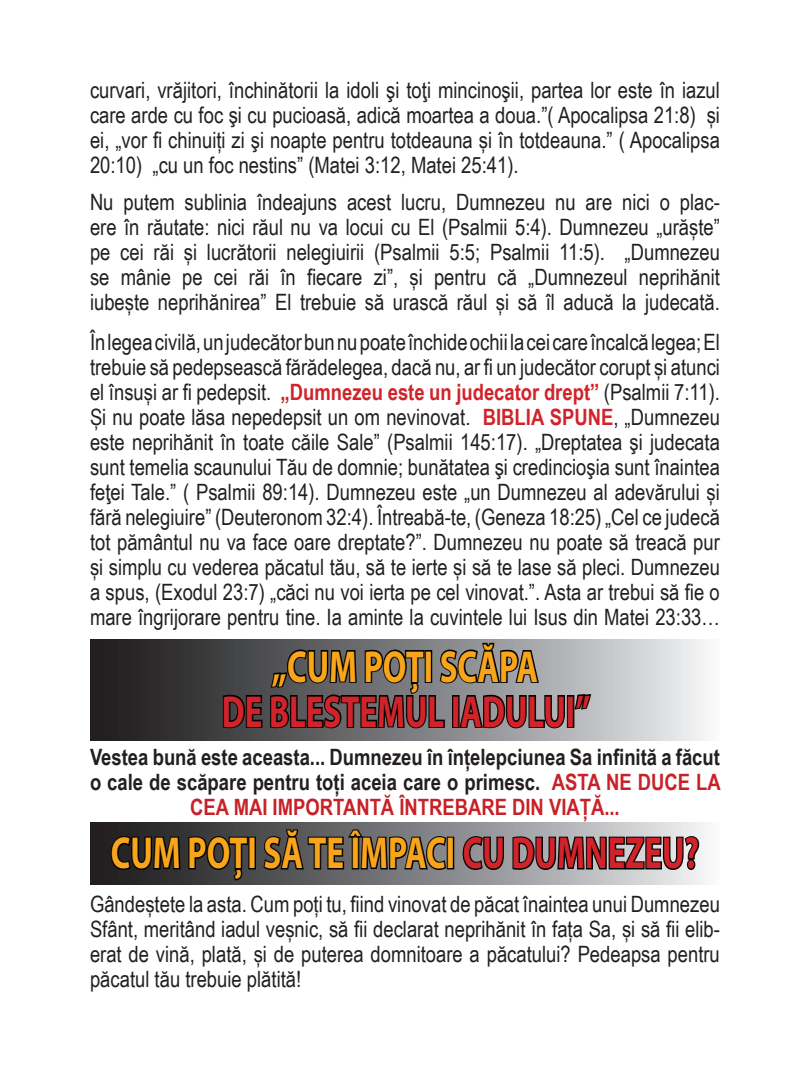
<style>
.page{position:relative;width:810px;height:1080px;background:#fff}
.page>*{position:absolute;margin:0;border:0;box-sizing:border-box;transform-origin:0 0}
.t1{font:700 45px "Myriad Pro";color:#f9a51b;scale:.73 1}
.t2{font:700 45px "Myriad Pro";color:#d1232a;scale:.73 1}
.t3{font:22.5px/25px "Arial Narrow";color:#231f20;text-align:justify}
.t4{font:700 22.5px/25px "Arial Narrow";color:#231f20;text-align:center}
.s1{font-weight:700;color:#d1232a}
.s2{color:#c82127}
.s3{color:#d1232a}
</style>
<div class="page">
<svg style="left:90px;top:640px;width:616px;height:100px"></svg>
<svg style="left:90px;top:823px;width:616px;height:62px"></svg>
<svg style="left:109px;top:639px;width:591px;height:246px"></svg>
<p class="t3" style="left:90px;top:77px;width:632px">curvari, vrăjitori, închinătorii la idoli şi toţi mincinoşii, partea lor este în iazul care arde cu foc şi cu pucioasă, adică moartea a doua.”( Apocalipsa 21:8) și ei, „vor fi chinuiți zi şi noapte pentru totdeauna și în totdeauna.” ( Apocalipsa 20:10) „cu un foc nestins” (Matei 3:12, Matei 25:41).</p>
<p class="t3" style="left:90px;top:189px;width:631px">Nu putem sublinia îndeajuns acest lucru, Dumnezeu nu are nici o plac&shy;ere în răutate: nici răul nu va locui cu El (Psalmii 5:4). Dumnezeu „urăște” pe cei răi și lucrătorii nelegiuirii (Psalmii 5:5; Psalmii 11:5). „Dumnezeu se mânie pe cei răi în fiecare zi”, și pentru că „Dumnezeul neprihănit iubește neprihănirea” El trebuie să urască răul și să îl aducă la judecată.</p>
<p class="t3" style="left:90px;top:328px;width:632px">În legea civilă, un judecător bun nu poate închide ochii la cei care încalcă legea; El trebuie să pedepsească fărădelegea, dacă nu, ar fi un judecător corupt și atunci el însuși ar fi pedepsit. <span class="s1">„Dumnezeu este un judecator drept”</span> (Psalmii 7:11).<br>Și nu poate lăsa nepedepsit un om nevinovat. <span class="s1">BIBLIA SPUNE</span>, „Dumnezeu este neprihănit în toate căile Sale” (Psalmii 145:17). „Dreptatea şi judecata sunt temelia scaunului Tău de domnie; bunătatea şi credincioşia sunt înaintea feţei Tale.” ( Psalmii 89:14). Dumnezeu este „un Dumnezeu al adevărului și fără nelegiuire” (Deuteronom 32:4). Întreabă-te, (Geneza 18:25) „Cel ce judecă tot pământul nu va face oare dreptate?”. Dumnezeu nu poate să treacă pur și simplu cu vederea păcatul tău, să te ierte și să te lase să pleci. Dumnezeu a spus, (Exodul 23:7) „căci nu voi ierta pe cel vinovat.”. Asta ar trebui să fie o mare îngrijorare pentru tine. Ia aminte la cuvintele lui Isus din Matei 23:33…</p>
<h1 class="t1" style="left:272px;top:637px;width:366px">„CUM POȚI SCĂPA</h1>
<h1 class="t2" style="left:222px;top:682px;width:506px">DE BLESTEMUL IADULUI”</h1>
<p class="t4" style="left:90px;top:744px;width:632px">Vestea bună este aceasta... Dumnezeu în înțelepciunea Sa infinită a făcut o cale de scăpare pentru toți aceia care o primesc. <span class="s2">ASTA NE DUCE LA<br>CEA MAI IMPORTANTĂ ÎNTREBARE DIN VIAȚĂ...</span></p>
<h1 class="t1" style="left:111px;top:824px;width:808px">CUM POȚI SĂ TE ÎMPACI <span class="s3">CU DUMNEZEU?</span></h1>
<p class="t3" style="left:90px;top:891px;width:632px">Gândeștete la asta. Cum poți tu, fiind vinovat de păcat înaintea unui Dumnezeu Sfânt, meritând iadul veșnic, să fii declarat neprihănit în fața Sa, și să fii elib&shy;erat de vină, plată, și de puterea domnitoare a păcatului? Pedeapsa pentru păcatul tău trebuie plătită!</p>
</div>
